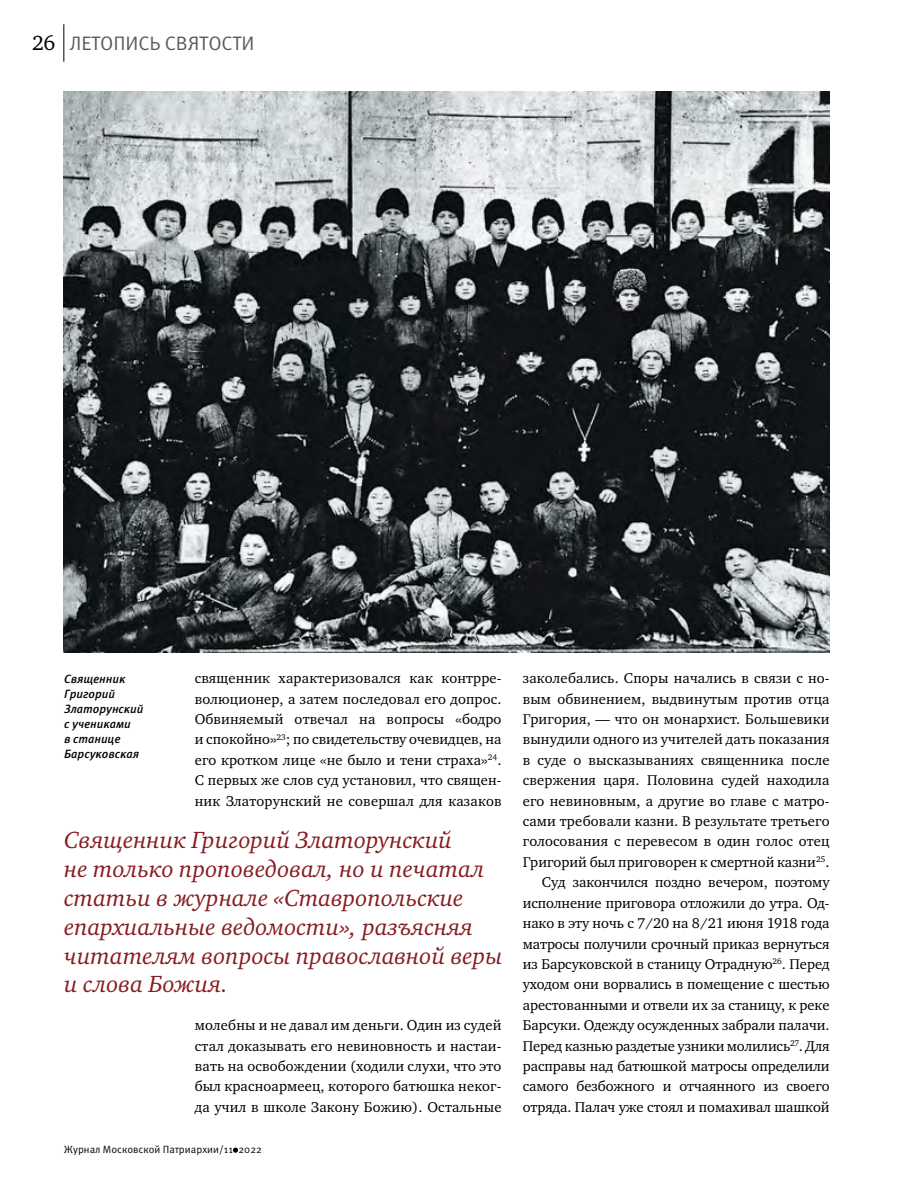
<style>
.page{position:relative;width:915px;height:1191px;background:#fff}
.page>*{position:absolute;margin:0;border:0;box-sizing:border-box;transform-origin:0 0}
.t1{font:italic 24px/28.8px "Charter ITC";color:#861c20}
.t2{font:19.5px "Meta Pro";letter-spacing:-.005em;color:#58595b}
.t3{font:14.55px/20.4px "Charter ITC";letter-spacing:.01em;color:#000;text-align:justify}
.t4{font:italic 500 12px/15px "Meta Pro";letter-spacing:-.005em;color:#000}
.t5{font:10.5px "Meta Pro";color:#000}
.s1{font-family:"Charter ITC";font-size:21px;color:#000}
</style>
<div class="page">
<svg style="left:233px;top:1147px;width:5px;height:5px"></svg>
<hr style="left:63px;top:24px;width:1px;height:38px;background:#000">
<img style="left:63px;top:91px;width:766px;height:562px">
<h2 class="t2" style="left:32px;top:31px;width:224px"><span class="s1">26</span> ЛЕТОПИСЬ СВЯТОСТИ</h2>
<p class="t4" style="left:64px;top:671px;width:81px">Священник<br>Григорий<br>Златорунский с учениками<br>в станице<br>Барсуковская</p>
<p class="t3" style="left:195px;top:668px;width:308px">священник характеризовался как контрре&shy;волюционер, а затем последовал его допрос.<br>Обвиняемый отвечал на вопросы «бодро и спокойно»<sup>23</sup>; по свидетельству очевидцев, на его кротком лице «не было и тени страха»<sup>24</sup>.<br>С первых же слов суд установил, что священ&shy;ник Златорунский не совершал для казаков</p>
<h1 class="t1" style="left:64px;top:826px;width:440px">Священник Григорий Златорунский<br>не только проповедовал, но и печатал статьи в журнале «Ставропольские епархиальные ведомости», разъясняя читателям вопросы православной веры и слова Божия.</h1>
<p class="t3" style="left:195px;top:1015px;width:308px">молебны и не давал им деньги. Один из судей стал доказывать его невиновность и настаи&shy;вать на освобождении (ходили слухи, что это был красноармеец, которого батюшка неког&shy;да учил в школе Закону Божию). Остальные</p>
<p class="t5" style="left:64px;top:1142px;width:199px">Журнал Московской Патриархии/11 2022</p>
<p class="t3" style="left:522px;top:668px;width:308px;text-align:right">заколебались. Споры начались в связи с но&shy;вым обвинением, выдвинутым против отца Григория, — что он монархист. Большевики вынудили одного из учителей дать показания в суде о высказываниях священника после свержения царя. Половина судей находила его невиновным, а другие во главе с матро&shy;сами требовали казни. В результате третьего голосования с перевесом в один голос отец Григорий был приговорен к смертной казни<sup>25</sup>.<br>Суд закончился поздно вечером, поэтому исполнение приговора отложили до утра. Од&shy;нако в эту ночь с 7/20 на 8/21 июня 1918 года матросы получили срочный приказ вернуться из Барсуковской в станицу Отрадную<sup>26</sup>. Перед уходом они ворвались в помещение с шестью арестованными и отвели их за станицу, к реке Барсуки. Одежду осужденных забрали палачи.<br>Перед казнью раздетые узники молились<sup>27</sup>. Для расправы над батюшкой матросы определили самого безбожного и отчаянного из своего отряда. Палач уже стоял и помахивал шашкой</p>
</div>
